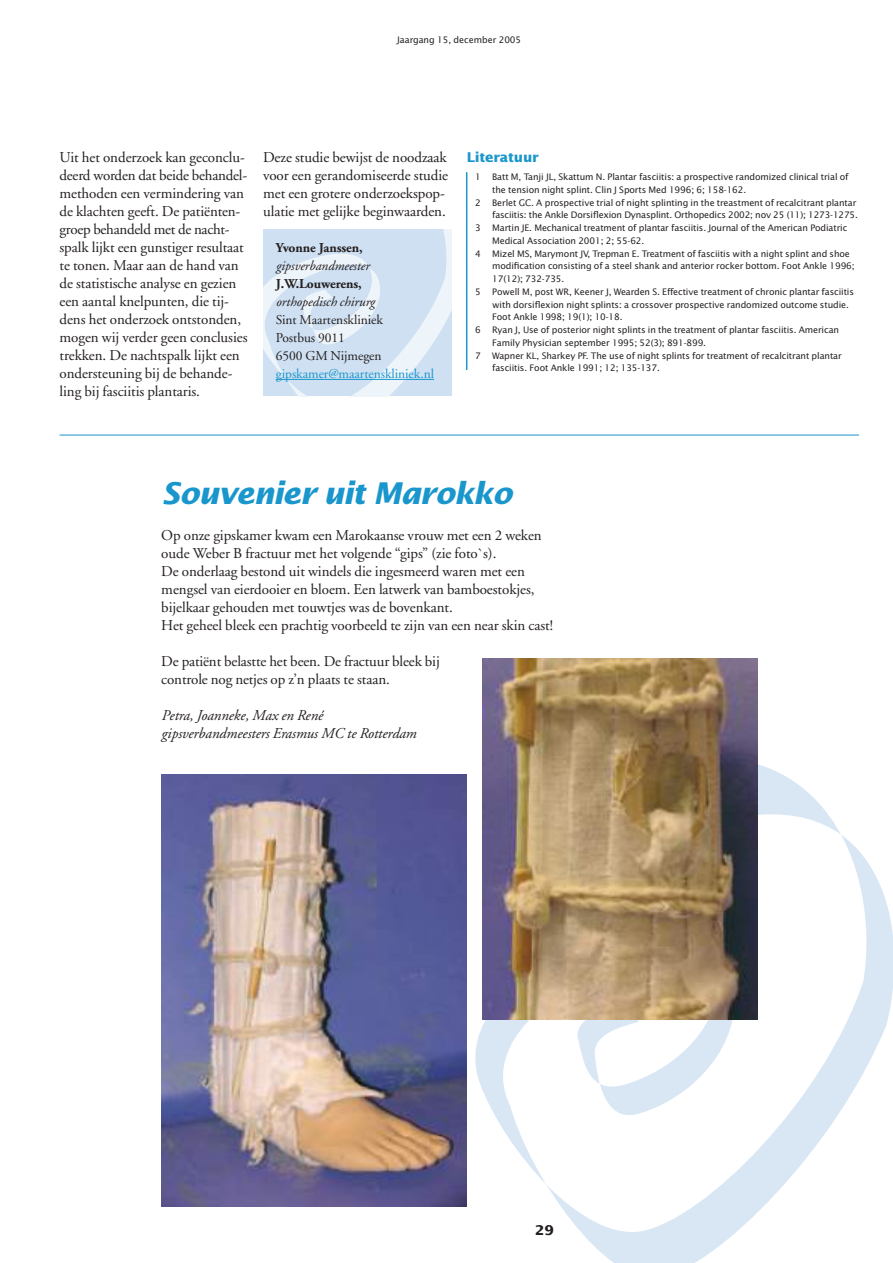
<style>
.page{position:relative;width:893px;height:1263px;background:#fff}
.page>*{position:absolute;margin:0;border:0;box-sizing:border-box;transform-origin:0 0}
.t1{font:italic 700 30px "Lucida Sans";letter-spacing:-.03em;color:#1996cc}
.t2{font:15px/18px "Adobe Garamond";letter-spacing:-.005em;color:#241f1f}
.t3{font:italic 15px/18px "Adobe Garamond";letter-spacing:-.005em;color:#241f1f}
.t4{font:13.5px/18px "Adobe Garamond";letter-spacing:-.005em;color:#241f1f}
.t5{font:italic 13.5px "Adobe Garamond";letter-spacing:-.005em;color:#241f1f}
.t6{font:700 13.5px "Adobe Garamond";letter-spacing:-.005em;color:#241f1f}
.t7{font:13.5px "Adobe Garamond";letter-spacing:-.005em;color:#1996cc}
.t8{font:700 13.5px "Lucida Sans";letter-spacing:-.015em;color:#1996cc}
.t9{font:700 13.5px "Lucida Sans";color:#241f1f}
.t10{font:9px/12.8px "Lucida Sans";letter-spacing:-.015em;color:#241f1f}
</style>
<div class="page">
<svg style="left:475px;top:736px;width:418px;height:527px"></svg>
<hr style="left:466px;top:172px;width:1px;height:198px;background:#1996cc">
<svg style="left:263px;top:230px;width:189px;height:166px"></svg>
<hr style="left:276px;top:379px;width:158px;height:1px;background:#1996cc">
<hr style="left:60px;top:435px;width:799px;height:1px;background:#1996cc">
<img style="left:161px;top:774px;width:306px;height:432px">
<img style="left:483px;top:658px;width:274px;height:361px">
<p class="t10" style="left:397px;top:34px;width:126px">Jaargang 15, december 2005</p>
<p class="t2" style="left:60px;top:150px;width:189px">Uit het onderzoek kan geconclu&shy;deerd worden dat beide behandel&shy;methoden een vermindering van de klachten geeft. De patiënten&shy;groep behandeld met de nacht&shy;spalk lijkt een gunstiger resultaat te tonen. Maar aan de hand van de statistische analyse en gezien een aantal knelpunten, die tij&shy;dens het onderzoek ontstonden, mogen wij verder geen conclusies trekken. De nachtspalk lijkt een ondersteuning bij de behande&shy;ling bij fasciitis plantaris.</p>
<h2 class="t2" style="left:263px;top:150px;width:186px">Deze studie bewijst de noodzaak voor een gerandomiseerde studie met een grotere onderzoekspop&shy;ulatie met gelijke beginwaarden.</h2>
<h3 class="t8" style="left:467px;top:152px;width:74px">Literatuur</h3>
<p class="t10" style="left:475px;top:171px;width:7px">1</p>
<p class="t10" style="left:492px;top:171px;width:358px">Batt M, Tanji JL, Skattum N. Plantar fasciitis: a prospective randomized clinical trial of the tension night splint. Clin J Sports Med 1996; 6; 158-162.</p>
<p class="t10" style="left:475px;top:197px;width:7px">2</p>
<p class="t10" style="left:492px;top:197px;width:367px">Berlet GC. A prospective trial of night splinting in the treastment of recalcitrant plantar fasciitis: the Ankle Dorsiflexion Dynasplint. Orthopedics 2002; nov 25 (11); 1273-1275.</p>
<p class="t10" style="left:475px;top:222px;width:7px">3</p>
<p class="t10" style="left:492px;top:222px;width:357px">Martin JE. Mechanical treatment of plantar fasciitis. Journal of the American Podiatric<br>Medical Association 2001; 2; 55-62.</p>
<p class="t10" style="left:475px;top:248px;width:7px">4</p>
<p class="t10" style="left:492px;top:248px;width:364px">Mizel MS, Marymont JV, Trepman E. Treatment of fasciitis with a night splint and shoe modification consisting of a steel shank and anterior rocker bottom. Foot Ankle 1996;<br>17(12); 732-735.</p>
<p class="t10" style="left:475px;top:286px;width:7px">5</p>
<p class="t10" style="left:492px;top:286px;width:363px">Powell M, post WR, Keener J, Wearden S. Effective treatment of chronic plantar fasciitis with dorsiflexion night splints: a crossover prospective randomized outcome studie.<br>Foot Ankle 1998; 19(1); 10-18.</p>
<p class="t10" style="left:475px;top:324px;width:7px">6</p>
<p class="t10" style="left:492px;top:324px;width:348px">Ryan J, Use of posterior night splints in the treatment of plantar fasciitis. American<br>Family Physician september 1995; 52(3); 891-899.</p>
<p class="t10" style="left:475px;top:350px;width:7px">7</p>
<p class="t10" style="left:492px;top:350px;width:351px">Wapner KL, Sharkey PF. The use of night splints for treatment of recalcitrant plantar fasciitis. Foot Ankle 1991; 12; 135-137.</p>
<h3 class="t6" style="left:276px;top:242px;width:88px">Yvonne Janssen,</h3>
<h3 class="t5" style="left:276px;top:260px;width:95px">gipsverbandmeester</h3>
<h3 class="t6" style="left:276px;top:278px;width:87px">J.W.Louwerens,</h3>
<h3 class="t5" style="left:276px;top:296px;width:100px">orthopedisch chirurg</h3>
<h3 class="t4" style="left:276px;top:312px;width:109px">Sint Maartenskliniek<br>Postbus 9011<br>6500 GM Nijmegen</h3>
<h3 class="t7" style="left:276px;top:368px;width:160px">gipskamer@maartenskliniek.nl</h3>
<h1 class="t1" style="left:161px;top:481px;width:352px">Souvenier uit Marokko</h1>
<p class="t2" style="left:161px;top:528px;width:393px">Op onze gipskamer kwam een Marokaanse vrouw met een 2 weken oude Weber B fractuur met het volgende “gips” (zie foto`s).<br>De onderlaag bestond uit windels die ingesmeerd waren met een mengsel van eierdooier en bloem. Een latwerk van bamboestokjes, bijelkaar gehouden met touwtjes was de bovenkant.<br>Het geheel bleek een prachtig voorbeeld te zijn van een near skin cast!</p>
<h2 class="t2" style="left:161px;top:654px;width:280px">De patiënt belastte het been. De fractuur bleek bij controle nog netjes op z’n plaats te staan.</h2>
<h2 class="t3" style="left:161px;top:708px;width:256px">Petra, Joanneke, Max en René gipsverbandmeesters Erasmus MC te Rotterdam</h2>
<h3 class="t9" style="left:535px;top:1225px;width:20px">29</h3>
</div>
